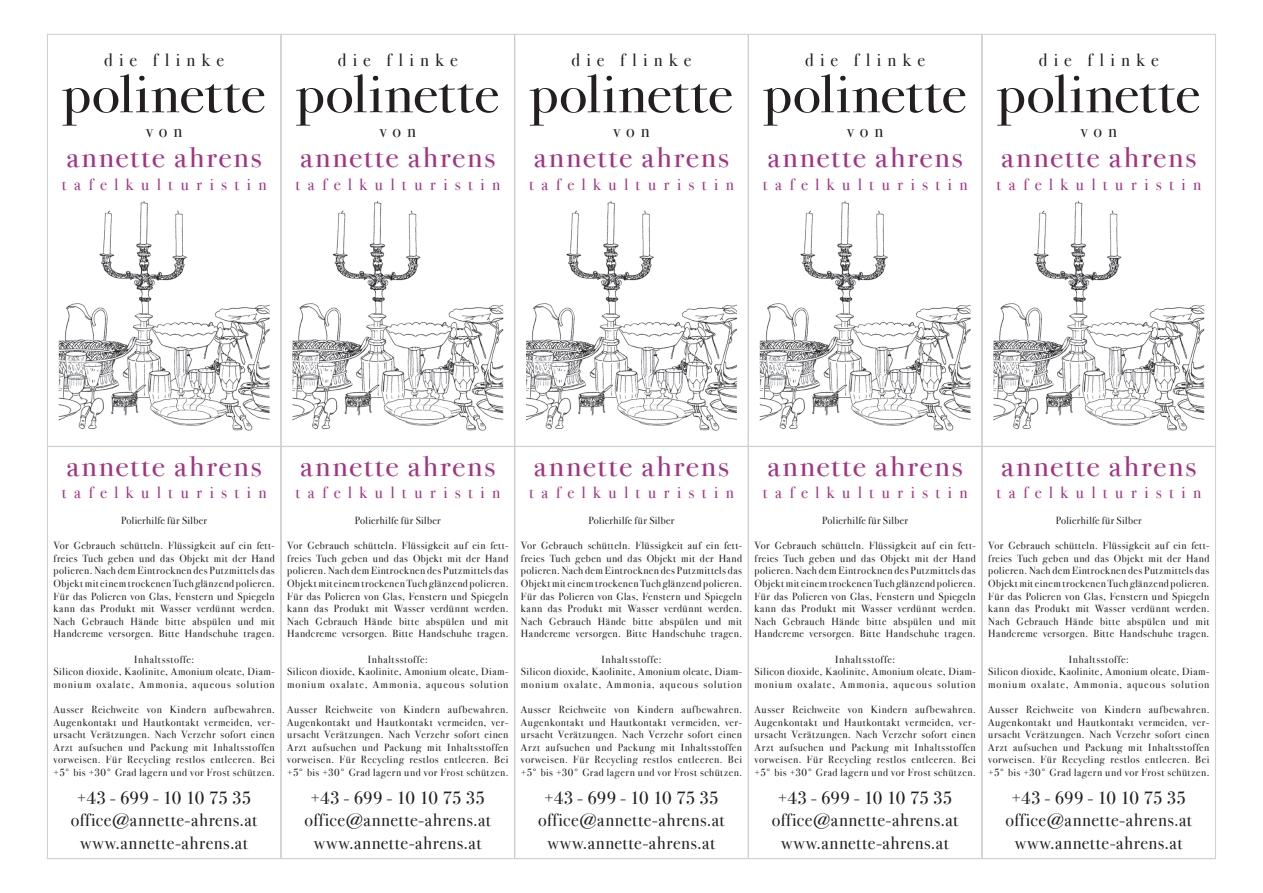
<style>
.page{position:relative;width:1263px;height:893px;background:#fff}
.page>*{position:absolute;margin:0;border:0;box-sizing:border-box;transform-origin:0 0}
.t1{font:54px "Bodoni Sev ITC";letter-spacing:.005em;color:#231f20;scale:1.1 1}
.t2{font:28.5px "Bodoni Sev ITC";letter-spacing:.055em;color:#a43482;scale:1.1 1}
.t3{font:18px/22.5px "Bodoni Sev ITC";letter-spacing:.035em;color:#231f20;text-align:center}
.t4{font:18px "Bodoni Sev ITC";letter-spacing:.355em;color:#231f20}
.t5{font:16.5px "Bodoni Sev ITC";letter-spacing:.46em;color:#a43482}
.t6{font:10.5px/12.6px "Bodoni Sev ITC";letter-spacing:.045em;color:#231f20;text-align:justify}
.t7{font:10.5px/12.6px "Bodoni Sev ITC";letter-spacing:.065em;color:#231f20;text-align:center}
.t8{font:10.5px "Bodoni Sev ITC";letter-spacing:.025em;color:#231f20}
</style>
<div class="page">
<div style="left:47px;top:34px;width:234px;height:412px;border:1px solid #d1d2d4"></div>
<svg style="left:60px;top:200px;width:208px;height:231px"></svg>
<div style="left:281px;top:34px;width:234px;height:412px;border:1px solid #d1d2d4"></div>
<svg style="left:294px;top:200px;width:208px;height:231px"></svg>
<div style="left:515px;top:34px;width:233px;height:412px;border:1px solid #d1d2d4"></div>
<svg style="left:528px;top:200px;width:207px;height:231px"></svg>
<div style="left:748px;top:34px;width:234px;height:412px;border:1px solid #d1d2d4"></div>
<svg style="left:761px;top:200px;width:208px;height:231px"></svg>
<div style="left:982px;top:34px;width:234px;height:412px;border:1px solid #d1d2d4"></div>
<svg style="left:995px;top:200px;width:208px;height:231px"></svg>
<div style="left:47px;top:446px;width:234px;height:413px;border:1px solid #d1d2d4"></div>
<div style="left:281px;top:446px;width:234px;height:413px;border:1px solid #d1d2d4"></div>
<div style="left:515px;top:446px;width:233px;height:413px;border:1px solid #d1d2d4"></div>
<div style="left:748px;top:446px;width:234px;height:413px;border:1px solid #d1d2d4"></div>
<div style="left:982px;top:446px;width:234px;height:413px;border:1px solid #d1d2d4"></div>
<h3 class="t4" style="left:104px;top:49px;width:121px">die flinke</h3>
<h1 class="t1" style="left:62px;top:62px;width:187px">polinette</h1>
<h3 class="t3" style="left:146px;top:120px;width:38px">von</h3>
<h2 class="t2" style="left:67px;top:140px;width:179px">annette ahrens</h2>
<h3 class="t5" style="left:62px;top:174px;width:206px">tafelkulturistin</h3>
<h3 class="t4" style="left:338px;top:49px;width:121px">die flinke</h3>
<h1 class="t1" style="left:296px;top:62px;width:187px">polinette</h1>
<h3 class="t3" style="left:380px;top:120px;width:38px">von</h3>
<h2 class="t2" style="left:300px;top:140px;width:179px">annette ahrens</h2>
<h3 class="t5" style="left:296px;top:174px;width:206px">tafelkulturistin</h3>
<h3 class="t4" style="left:571px;top:49px;width:121px">die flinke</h3>
<h1 class="t1" style="left:530px;top:62px;width:187px">polinette</h1>
<h3 class="t3" style="left:613px;top:120px;width:38px">von</h3>
<h2 class="t2" style="left:534px;top:140px;width:179px">annette ahrens</h2>
<h3 class="t5" style="left:529px;top:174px;width:206px">tafelkulturistin</h3>
<h3 class="t4" style="left:805px;top:49px;width:121px">die flinke</h3>
<h1 class="t1" style="left:763px;top:62px;width:187px">polinette</h1>
<h3 class="t3" style="left:847px;top:120px;width:38px">von</h3>
<h2 class="t2" style="left:768px;top:140px;width:179px">annette ahrens</h2>
<h3 class="t5" style="left:763px;top:174px;width:206px">tafelkulturistin</h3>
<h3 class="t4" style="left:1039px;top:49px;width:121px">die flinke</h3>
<h1 class="t1" style="left:997px;top:62px;width:187px">polinette</h1>
<h3 class="t3" style="left:1081px;top:120px;width:38px">von</h3>
<h2 class="t2" style="left:1001px;top:140px;width:179px">annette ahrens</h2>
<h3 class="t5" style="left:996px;top:174px;width:206px">tafelkulturistin</h3>
<h2 class="t2" style="left:67px;top:449px;width:179px">annette ahrens</h2>
<h3 class="t5" style="left:62px;top:483px;width:206px">tafelkulturistin</h3>
<p class="t8" style="left:121px;top:514px;width:87px">Polierhilfe für Silber</p>
<p class="t6" style="left:54px;top:539px;width:223px">Vor Gebrauch schütteln. Flüssigkeit auf ein fett&shy;freies Tuch geben und das Objekt mit der Hand polieren. Nach dem Eintrocknen des Putzmittels das Objekt mit einem trockenen Tuch glänzend polieren.<br>Für das Polieren von Glas, Fenstern und Spiegeln kann das Produkt mit Wasser verdünnt werden.<br>Nach Gebrauch Hände bitte abspülen und mit Handcreme versorgen. Bitte Handschuhe tragen.</p>
<p class="t7" style="left:54px;top:653px;width:223px">Inhaltsstoffe:<br>Silicon dioxide, Kaolinite, Amonium oleate, Diam&shy;monium oxalate, Ammonia, aqueous solution</p>
<p class="t6" style="left:54px;top:703px;width:223px">Ausser Reichweite von Kindern aufbewahren.<br>Augenkontakt und Hautkontakt vermeiden, ver&shy;ursacht Verätzungen. Nach Verzehr sofort einen Arzt aufsuchen und Packung mit Inhaltsstoffen vorweisen. Für Recycling restlos entleeren. Bei +5° bis +30° Grad lagern und vor Frost schützen.</p>
<h3 class="t3" style="left:71px;top:786px;width:188px">+43 - 699 - 10 10 75 35 office@annette-ahrens.at www.annette-ahrens.at</h3>
<h2 class="t2" style="left:300px;top:449px;width:179px">annette ahrens</h2>
<h3 class="t5" style="left:296px;top:483px;width:206px">tafelkulturistin</h3>
<p class="t8" style="left:355px;top:514px;width:87px">Polierhilfe für Silber</p>
<p class="t6" style="left:287px;top:539px;width:223px">Vor Gebrauch schütteln. Flüssigkeit auf ein fett&shy;freies Tuch geben und das Objekt mit der Hand polieren. Nach dem Eintrocknen des Putzmittels das Objekt mit einem trockenen Tuch glänzend polieren.<br>Für das Polieren von Glas, Fenstern und Spiegeln kann das Produkt mit Wasser verdünnt werden.<br>Nach Gebrauch Hände bitte abspülen und mit Handcreme versorgen. Bitte Handschuhe tragen.</p>
<p class="t7" style="left:287px;top:653px;width:223px">Inhaltsstoffe:<br>Silicon dioxide, Kaolinite, Amonium oleate, Diam&shy;monium oxalate, Ammonia, aqueous solution</p>
<p class="t6" style="left:287px;top:703px;width:223px">Ausser Reichweite von Kindern aufbewahren.<br>Augenkontakt und Hautkontakt vermeiden, ver&shy;ursacht Verätzungen. Nach Verzehr sofort einen Arzt aufsuchen und Packung mit Inhaltsstoffen vorweisen. Für Recycling restlos entleeren. Bei +5° bis +30° Grad lagern und vor Frost schützen.</p>
<h3 class="t3" style="left:305px;top:786px;width:188px">+43 - 699 - 10 10 75 35 office@annette-ahrens.at www.annette-ahrens.at</h3>
<h2 class="t2" style="left:534px;top:449px;width:179px">annette ahrens</h2>
<h3 class="t5" style="left:529px;top:483px;width:206px">tafelkulturistin</h3>
<p class="t8" style="left:589px;top:514px;width:87px">Polierhilfe für Silber</p>
<p class="t6" style="left:521px;top:539px;width:223px">Vor Gebrauch schütteln. Flüssigkeit auf ein fett&shy;freies Tuch geben und das Objekt mit der Hand polieren. Nach dem Eintrocknen des Putzmittels das Objekt mit einem trockenen Tuch glänzend polieren.<br>Für das Polieren von Glas, Fenstern und Spiegeln kann das Produkt mit Wasser verdünnt werden.<br>Nach Gebrauch Hände bitte abspülen und mit Handcreme versorgen. Bitte Handschuhe tragen.</p>
<p class="t7" style="left:521px;top:653px;width:223px">Inhaltsstoffe:<br>Silicon dioxide, Kaolinite, Amonium oleate, Diam&shy;monium oxalate, Ammonia, aqueous solution</p>
<p class="t6" style="left:521px;top:703px;width:223px">Ausser Reichweite von Kindern aufbewahren.<br>Augenkontakt und Hautkontakt vermeiden, ver&shy;ursacht Verätzungen. Nach Verzehr sofort einen Arzt aufsuchen und Packung mit Inhaltsstoffen vorweisen. Für Recycling restlos entleeren. Bei +5° bis +30° Grad lagern und vor Frost schützen.</p>
<h3 class="t3" style="left:538px;top:786px;width:188px">+43 - 699 - 10 10 75 35 office@annette-ahrens.at www.annette-ahrens.at</h3>
<h2 class="t2" style="left:768px;top:449px;width:179px">annette ahrens</h2>
<h3 class="t5" style="left:763px;top:483px;width:206px">tafelkulturistin</h3>
<p class="t8" style="left:822px;top:514px;width:87px">Polierhilfe für Silber</p>
<p class="t6" style="left:754px;top:539px;width:223px">Vor Gebrauch schütteln. Flüssigkeit auf ein fett&shy;freies Tuch geben und das Objekt mit der Hand polieren. Nach dem Eintrocknen des Putzmittels das Objekt mit einem trockenen Tuch glänzend polieren.<br>Für das Polieren von Glas, Fenstern und Spiegeln kann das Produkt mit Wasser verdünnt werden.<br>Nach Gebrauch Hände bitte abspülen und mit Handcreme versorgen. Bitte Handschuhe tragen.</p>
<p class="t7" style="left:754px;top:653px;width:223px">Inhaltsstoffe:<br>Silicon dioxide, Kaolinite, Amonium oleate, Diam&shy;monium oxalate, Ammonia, aqueous solution</p>
<p class="t6" style="left:754px;top:703px;width:223px">Ausser Reichweite von Kindern aufbewahren.<br>Augenkontakt und Hautkontakt vermeiden, ver&shy;ursacht Verätzungen. Nach Verzehr sofort einen Arzt aufsuchen und Packung mit Inhaltsstoffen vorweisen. Für Recycling restlos entleeren. Bei +5° bis +30° Grad lagern und vor Frost schützen.</p>
<h3 class="t3" style="left:772px;top:786px;width:188px">+43 - 699 - 10 10 75 35 office@annette-ahrens.at www.annette-ahrens.at</h3>
<h2 class="t2" style="left:1001px;top:449px;width:179px">annette ahrens</h2>
<h3 class="t5" style="left:996px;top:483px;width:206px">tafelkulturistin</h3>
<p class="t8" style="left:1056px;top:514px;width:87px">Polierhilfe für Silber</p>
<p class="t6" style="left:988px;top:539px;width:223px">Vor Gebrauch schütteln. Flüssigkeit auf ein fett&shy;freies Tuch geben und das Objekt mit der Hand polieren. Nach dem Eintrocknen des Putzmittels das Objekt mit einem trockenen Tuch glänzend polieren.<br>Für das Polieren von Glas, Fenstern und Spiegeln kann das Produkt mit Wasser verdünnt werden.<br>Nach Gebrauch Hände bitte abspülen und mit Handcreme versorgen. Bitte Handschuhe tragen.</p>
<p class="t7" style="left:988px;top:653px;width:223px">Inhaltsstoffe:<br>Silicon dioxide, Kaolinite, Amonium oleate, Diam&shy;monium oxalate, Ammonia, aqueous solution</p>
<p class="t6" style="left:988px;top:703px;width:223px">Ausser Reichweite von Kindern aufbewahren.<br>Augenkontakt und Hautkontakt vermeiden, ver&shy;ursacht Verätzungen. Nach Verzehr sofort einen Arzt aufsuchen und Packung mit Inhaltsstoffen vorweisen. Für Recycling restlos entleeren. Bei +5° bis +30° Grad lagern und vor Frost schützen.</p>
<h3 class="t3" style="left:1005px;top:786px;width:188px">+43 - 699 - 10 10 75 35 office@annette-ahrens.at www.annette-ahrens.at</h3>
</div>
